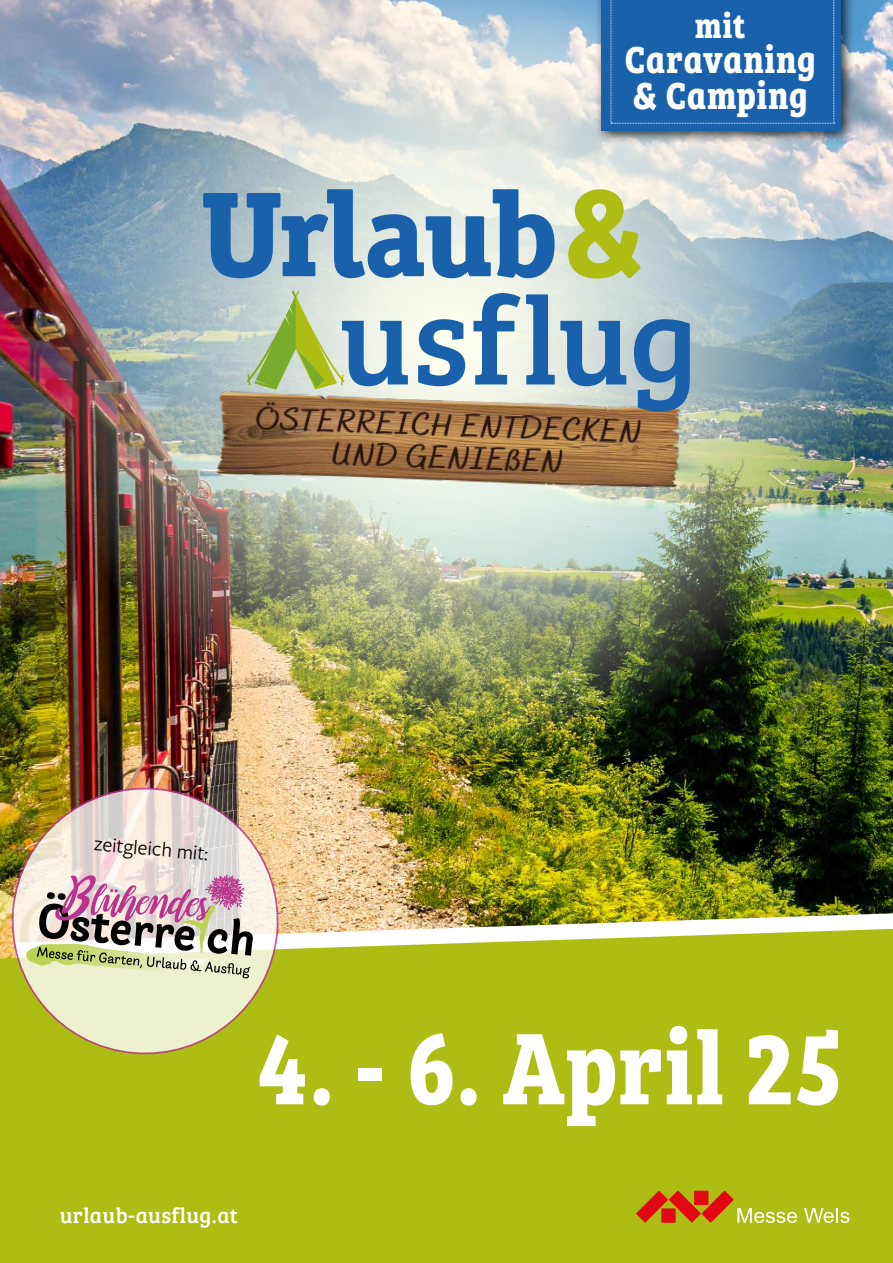
<style>
.page{position:relative;width:893px;height:1263px;background:#fff}
.page>*{position:absolute;margin:0;border:0;box-sizing:border-box;transform-origin:0 0}
.t1{font:700 105.3px "Bree Serif";letter-spacing:.025em;color:#fff;scale:.86 1}
.t2{font:700 39px/35.4px "Bree Serif";letter-spacing:.025em;color:#fff;scale:.86 1}
.t3{font:700 35.7px "Bree Serif";color:#fff;scale:.86 1}
.t4{font:21.75px "Bree Serif";letter-spacing:.02em;color:#fff}
.t5{font:21px "Freight Sans Pro";color:#000}
</style>
<div class="page">
<img style="left:0;top:0;width:893px;height:929px">
<img style="left:34px;top:0;width:832px;height:759px">
<img style="left:285px;top:913px;width:608px;height:16px">
<div style="left:0;top:929px;width:893px;height:334px;background:#aebd14"></div>
<div style="left:238px;top:1017px;width:625px;height:106px;background:#aebd14"></div>
<svg style="left:636px;top:1190px;width:161px;height:33px"></svg>
<svg style="left:804px;top:1208px;width:45px;height:15px"></svg>
<img style="left:5px;top:781px;width:280px;height:278px">
<svg style="left:26px;top:873px;width:227px;height:105px"></svg>
<img style="left:209px;top:385px;width:481px;height:112px">
<svg style="left:203px;top:189px;width:352px;height:89px"></svg>
<svg style="left:568px;top:189px;width:73px;height:90px"></svg>
<svg style="left:247px;top:291px;width:443px;height:120px"></svg>
<div style="left:595px;top:0;width:260px;height:144px;background:#000;opacity:.75"></div>
<div style="left:601px;top:0;width:240px;height:130px;background:#1a61ab"></div>
<svg style="left:611px;top:0;width:224px;height:124px"></svg>
<p class="t3" style="left:695px;top:-3px;width:60px">mit</p>
<p class="t2" style="left:625px;top:39px;width:223px">Caravaning &amp; Camping</p>
<p class="t5" style="left:96px;top:830px;width:116px;rotate:5deg">zeitgleich mit:</p>
<h1 class="t1" style="left:257px;top:985px;width:683px">4. - 6. April 25</h1>
<p class="t4" style="left:60px;top:1199px;width:180px">urlaub-ausflug.at</p>
</div>
